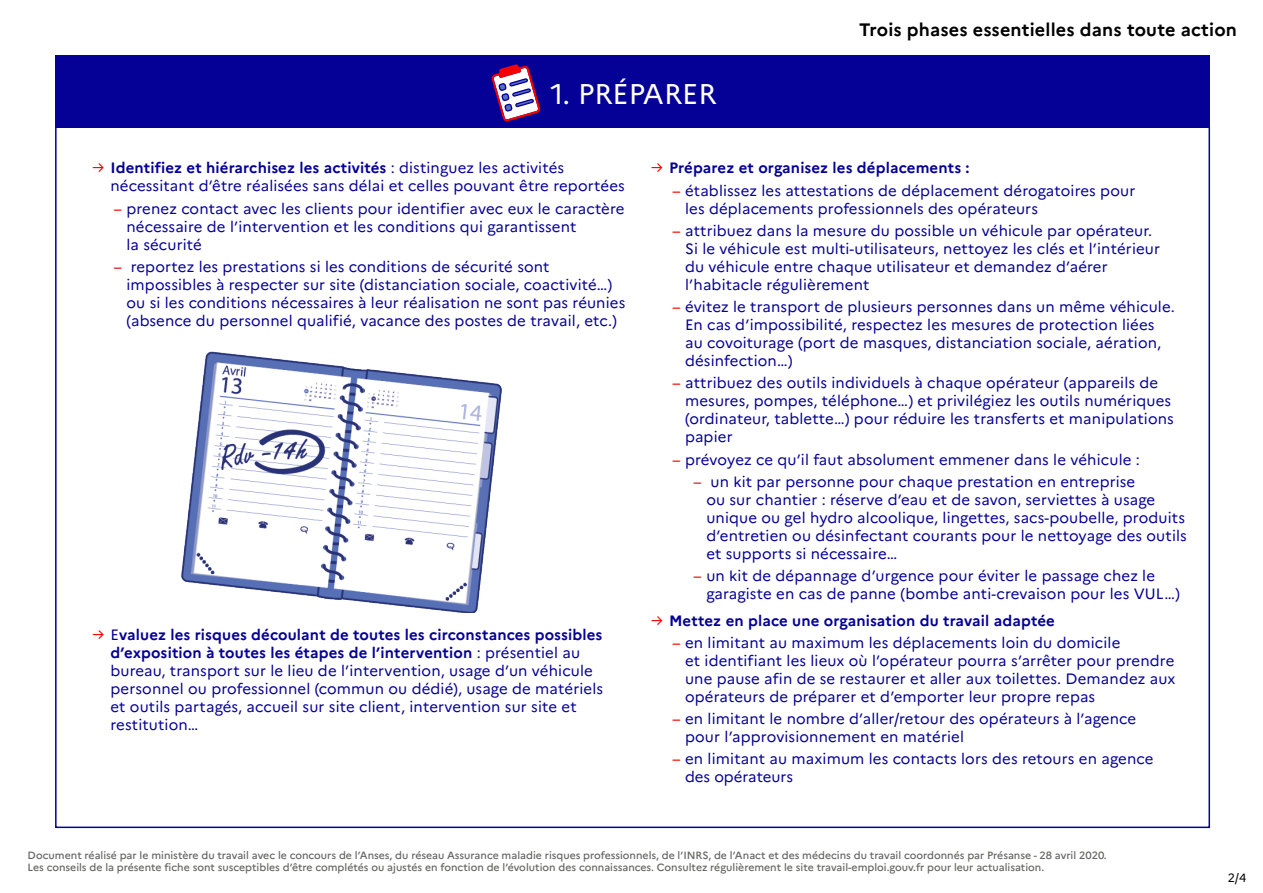
<style>
.page{position:relative;width:1263px;height:893px;background:#fff}
.page>*{position:absolute;margin:0;border:0;box-sizing:border-box;transform-origin:0 0}
.titre_1{font:28.5px "Marianne";color:#fff}
.t1{font:700 18px "Marianne";letter-spacing:.01em;color:#000}
.texte_sous_liste{font:15px/18px "Marianne";letter-spacing:.01em;color:#050096}
.texte_liste{font:15px/18px "Marianne";letter-spacing:.01em;color:#050096}
.texte_liste-2{font:700 15px "Marianne";letter-spacing:.01em;color:#050096}
.t2{font:12px "Marianne";color:#000}
.légendes{font:500 10.5px "Marianne";color:#656563}
.s1{color:#f70000}
.s2{font-weight:700}
.s3{font-weight:400;color:#f70000}
</style>
<div class="page">
<div style="left:55px;top:55px;width:1155px;height:72px;background:#050096"></div>
<svg style="left:491px;top:64px;width:50px;height:58px"></svg>
<img style="left:181px;top:351px;width:321px;height:261px">
<p class="titre_1" style="left:551px;top:76px;width:167px">1. PRÉPARER</p>
<p class="t1" style="left:859px;top:18px;width:379px">Trois phases essentielles dans toute action</p>
<p class="texte_liste" style="left:110px;top:159px;width:516px;text-indent:-18px"><span class="s1">→</span> <span class="s2">Identifiez et hiérarchisez les activités</span> : distinguez les activités nécessitant d’être réalisées sans délai et celles pouvant être reportées</p>
<p class="texte_sous_liste" style="left:126px;top:199px;width:500px;text-indent:-13px"><span class="s1">–</span> prenez contact avec les clients pour identifier avec eux le caractère nécessaire de l’intervention et les conditions qui garantissent<br>la sécurité</p>
<p class="texte_sous_liste" style="left:126px;top:257px;width:500px;text-indent:-13px"><span class="s1">–</span> reportez les prestations si les conditions de sécurité sont impossibles à respecter sur site (distanciation sociale, coactivité…) ou si les conditions nécessaires à leur réalisation ne sont pas réunies (absence du personnel qualifié, vacance des postes de travail, etc.)</p>
<p class="texte_liste" style="left:110px;top:626px;width:494px;text-indent:-18px"><span class="s1">→</span> E<span class="s2">valuez les risques découlant de toutes les circonstances possibles d’exposition à toutes les étapes de l’intervention</span> : présentiel au bureau, transport sur le lieu de l’intervention, usage d’un véhicule personnel ou professionnel (commun ou dédié), usage de matériels et outils partagés, accueil sur site client, intervention sur site et restitution…</p>
<p class="texte_liste-2" style="left:651px;top:159px;width:320px"><span class="s3">→</span> Préparez et organisez les déplacements :</p>
<p class="texte_sous_liste" style="left:685px;top:181px;width:452px;text-indent:-13px"><span class="s1">–</span> établissez les attestations de déplacement dérogatoires pour les déplacements professionnels des opérateurs</p>
<p class="texte_sous_liste" style="left:685px;top:221px;width:476px;text-indent:-13px"><span class="s1">–</span> attribuez dans la mesure du possible un véhicule par opérateur.<br>Si le véhicule est multi-utilisateurs, nettoyez les clés et l’intérieur du véhicule entre chaque utilisateur et demandez d’aérer l’habitacle régulièrement</p>
<p class="texte_sous_liste" style="left:685px;top:298px;width:491px;text-indent:-13px"><span class="s1">–</span> évitez le transport de plusieurs personnes dans un même véhicule.<br>En cas d’impossibilité, respectez les mesures de protection liées au covoiturage (port de masques, distanciation sociale, aération, désinfection…)</p>
<p class="texte_sous_liste" style="left:685px;top:374px;width:490px;text-indent:-13px"><span class="s1">–</span> attribuez des outils individuels à chaque opérateur (appareils de mesures, pompes, téléphone…) et privilégiez les outils numériques (ordinateur, tablette…) pour réduire les transferts et manipulations papier</p>
<p class="texte_sous_liste" style="left:672px;top:450px;width:469px"><span class="s1">–</span> prévoyez ce qu’il faut absolument emmener dans le véhicule :</p>
<p class="texte_sous_liste" style="left:706px;top:472px;width:482px;text-indent:-13px"><span class="s1">–</span> un kit par personne pour chaque prestation en entreprise<br>ou sur chantier : réserve d’eau et de savon, serviettes à usage unique ou gel hydro alcoolique, lingettes, sacs-poubelle, produits d’entretien ou désinfectant courants pour le nettoyage des outils et supports si nécessaire…</p>
<p class="texte_sous_liste" style="left:706px;top:567px;width:475px;text-indent:-13px"><span class="s1">–</span> un kit de dépannage d’urgence pour éviter le passage chez le garagiste en cas de panne (bombe anti-crevaison pour les VUL…)</p>
<p class="texte_liste-2" style="left:651px;top:611px;width:405px"><span class="s3">→</span> Mettez en place une organisation du travail adaptée</p>
<p class="texte_sous_liste" style="left:685px;top:633px;width:492px;text-indent:-13px"><span class="s1">–</span> en limitant au maximum les déplacements loin du domicile<br>et identifiant les lieux où l’opérateur pourra s’arrêter pour prendre une pause afin de se restaurer et aller aux toilettes. Demandez aux opérateurs de préparer et d’emporter leur propre repas</p>
<p class="texte_sous_liste" style="left:685px;top:710px;width:453px;text-indent:-13px"><span class="s1">–</span> en limitant le nombre d’aller/retour des opérateurs à l’agence pour l’approvisionnement en matériel</p>
<p class="texte_sous_liste" style="left:685px;top:750px;width:470px;text-indent:-13px"><span class="s1">–</span> en limitant au maximum les contacts lors des retours en agence des opérateurs</p>
<p class="légendes" style="left:28px;top:848px;width:1081px">Document réalisé par le ministère du travail avec le concours de l’Anses, du réseau Assurance maladie risques professionnels, de l’INRS, de l’Anact et des médecins du travail coordonnés par Présanse - 28 avril 2020.</p>
<p class="légendes" style="left:28px;top:861px;width:1018px">Les conseils de la présente fiche sont susceptibles d’être complétés ou ajustés en fonction de l’évolution des connaissances. Consultez régulièrement le site travail-emploi.gouv.fr pour leur actualisation.</p>
<p class="t2" style="left:1228px;top:870px;width:20px">2/4</p>
</div>
